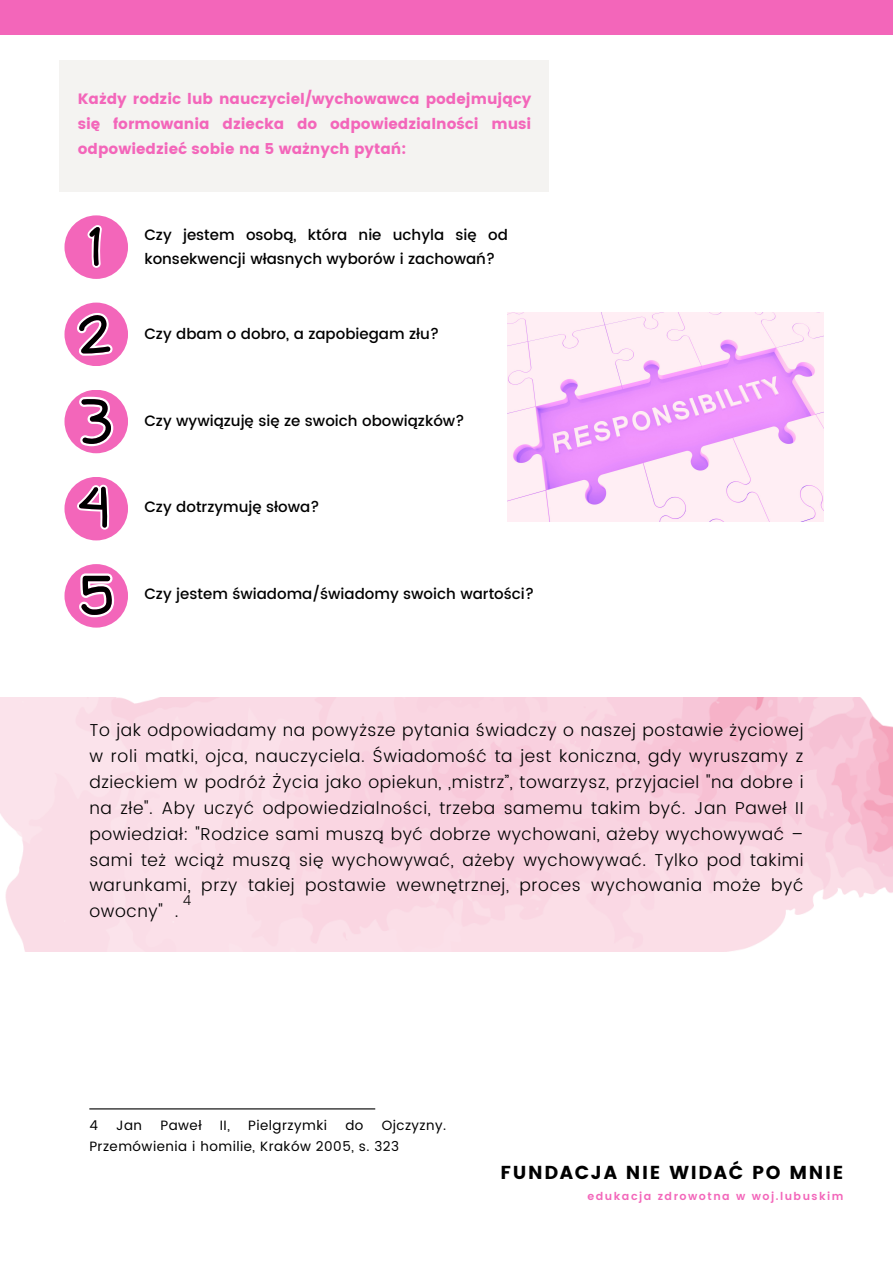
<style>
.page{position:relative;width:893px;height:1264px;background:#fff}
.page>*{position:absolute;margin:0;border:0;box-sizing:border-box;transform-origin:0 0}
.t1{font:18.75px "Poppins";letter-spacing:.09em;color:#000}
.t2{font:300 17.25px/25.8px "Poppins";letter-spacing:.035em;color:#000;text-align:justify}
.t3{font:500 15px/24.8px "Poppins";color:#000}
.t4{font:15px/24.8px "Poppins";color:#f366ba;text-align:justify}
.t5{font:13.5px/20.2px "Poppins";letter-spacing:.035em;color:#000}
.t6{font:300 13.5px "Poppins";color:#000}
.t7{font:600 10.95px "Poppins";letter-spacing:.135em;color:#f366ba}
</style>
<div class="page">
<div style="left:0;top:0;width:892px;height:34px;background:#f366ba"></div>
<div style="left:60px;top:60px;width:489px;height:131px;background:#f4f3f1"></div>
<div style="left:64px;top:215px;width:64px;height:64px;background:#f366ba;border-radius:50%"></div>
<div style="left:64px;top:302px;width:64px;height:64px;background:#f366ba;border-radius:50%"></div>
<div style="left:64px;top:390px;width:64px;height:63px;background:#f366ba;border-radius:50%"></div>
<div style="left:64px;top:477px;width:64px;height:63px;background:#f366ba;border-radius:50%"></div>
<svg style="left:87px;top:225px;width:15px;height:43px"></svg>
<svg style="left:77px;top:313px;width:36px;height:43px"></svg>
<svg style="left:79px;top:397px;width:35px;height:49px"></svg>
<svg style="left:77px;top:484px;width:32px;height:45px"></svg>
<div style="left:64px;top:564px;width:64px;height:63px;background:#f366ba;border-radius:50%"></div>
<svg style="left:79px;top:573px;width:36px;height:44px"></svg>
<img style="left:508px;top:313px;width:315px;height:208px">
<hr style="left:89px;top:1108px;width:286px;height:1px;background:#000">
<p class="t4" style="left:78px;top:87px;width:455px">Każdy rodzic lub nauczyciel/wychowawca podejmujący się formowania dziecka do odpowiedzialności musi odpowiedzieć sobie na 5 ważnych pytań:</p>
<p class="t3" style="left:144px;top:222px;width:365px">Czy jestem osobą, która nie uchyla się od konsekwencji własnych wyborów i zachowań?</p>
<p class="t3" style="left:144px;top:321px;width:296px">Czy dbam o dobro, a zapobiegam złu?</p>
<p class="t3" style="left:144px;top:409px;width:322px">Czy wywiązuję się ze swoich obowiązków?</p>
<p class="t3" style="left:144px;top:494px;width:177px">Czy dotrzymuję słowa?</p>
<p class="t3" style="left:144px;top:582px;width:391px">Czy jestem świadoma/świadomy swoich wartości?</p>
<p class="t2" style="left:89px;top:717px;width:715px">To jak odpowiadamy na powyższe pytania świadczy o naszej postawie życiowej w roli matki, ojca, nauczyciela. Świadomość ta jest koniczna, gdy wyruszamy z dzieckiem w podróż Życia jako opiekun, „mistrz”, towarzysz, przyjaciel "na dobre i na złe". Aby uczyć odpowiedzialności, trzeba samemu takim być. Jan Paweł II powiedział: "Rodzice sami muszą być dobrze wychowani, ażeby wychowywać – sami też wciąż muszą się wychowywać, ażeby wychowywać. Tylko pod takimi warunkami, przy takiej postawie wewnętrznej, proces wychowania może być owocny" .</p>
<p class="t6" style="left:183px;top:892px;width:10px">4</p>
<p class="t5" style="left:89px;top:1115px;width:10px">4</p>
<p class="t5" style="left:116px;top:1115px;width:27px">Jan</p>
<p class="t5" style="left:160px;top:1115px;width:43px">Paweł</p>
<p class="t5" style="left:220px;top:1115px;width:11px">II,</p>
<p class="t5" style="left:248px;top:1115px;width:80px">Pielgrzymki</p>
<p class="t5" style="left:345px;top:1115px;width:20px">do</p>
<p class="t5" style="left:89px;top:1115px;width:358px;text-indent:292px">Ojczyzny.<br>Przemówienia i homilie, Kraków 2005, s. 323</p>
<p class="t1" style="left:500px;top:1161px;width:344px">FUNDACJA NIE WIDAĆ PO MNIE</p>
<p class="t7" style="left:587px;top:1190px;width:257px">edukacja zdrowotna w woj.lubuskim</p>
</div>
